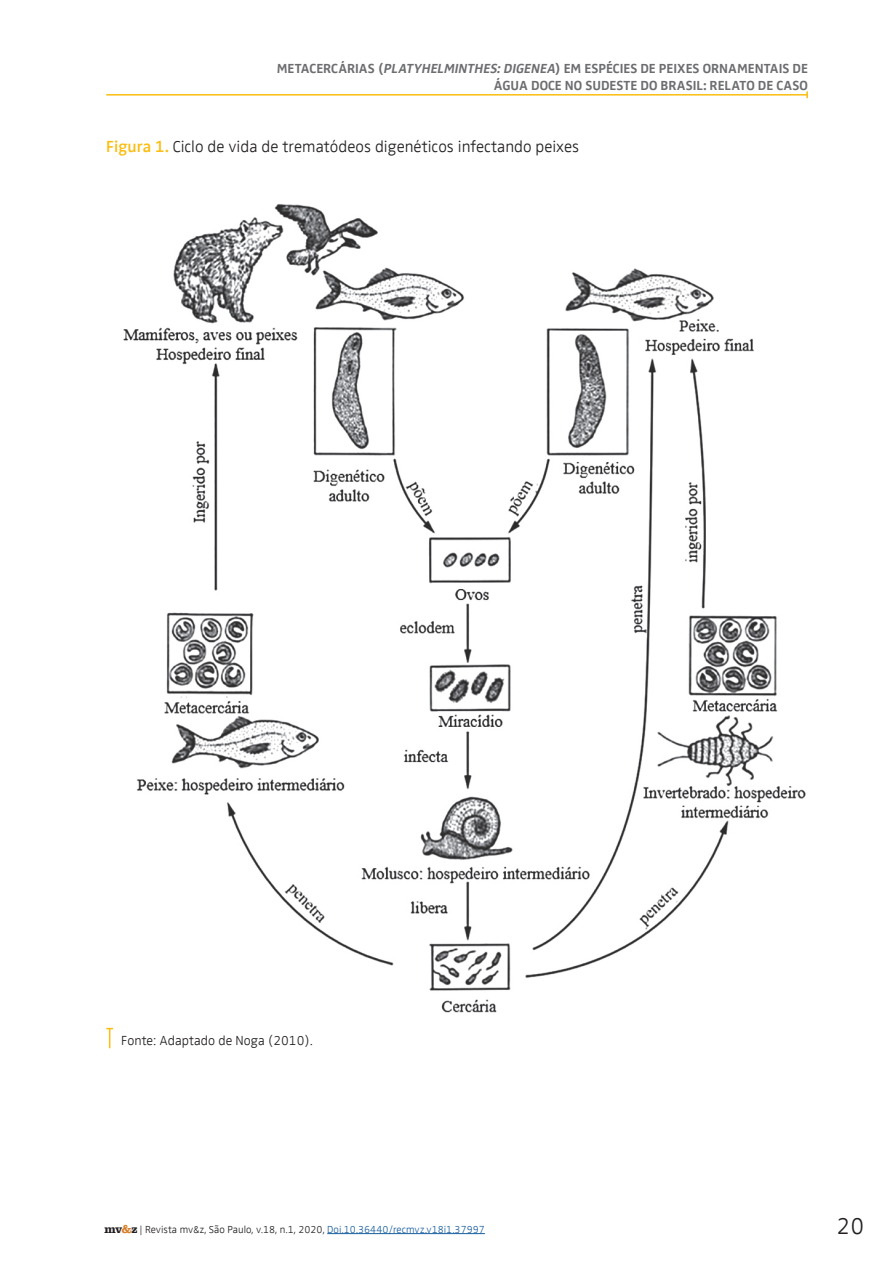
<style>
.page{position:relative;width:893px;height:1263px;background:#fff}
.page>*{position:absolute;margin:0;border:0;box-sizing:border-box;transform-origin:0 0}
.t1{font:24px "Zwo Web Pro Light W04 Regular";color:#231f20}
.t2{font:16.5px "Zwo Web Pro Light W04 Regular";color:#231f20}
.t3{font:13.5px/16.2px "Zwo Web Pro Bold W04 Regular";color:#6c6d70;text-align:right}
.t4{font:13.5px "Zwo Web Pro Light W04 Regular";color:#231f20}
.t5{font:10.5px "Zwo Web Pro Light W04 Regular";color:#231f20}
.s1{font-style:italic}
.s2{font-family:"Zwo Web Pro Semibold W04 Rg";color:#fabd10}
.s3{font-family:"Clarendon LT Std";font-weight:700;font-size:12px}
.s4{font-family:"Clarendon LT Std";font-weight:700;font-size:12px;color:#d87d28}
.s5{color:#175d9e}
</style>
<div class="page">
<img style="left:123px;top:204px;width:683px;height:809px">
<svg style="left:106px;top:1028px;width:7px;height:20px"></svg>
<hr style="left:106px;top:94px;width:701px;height:2px;background:#fabd10">
<svg style="left:806px;top:91px;width:2px;height:7px"></svg>
<hr style="left:327px;top:1233px;width:158px;height:1px;background:#175d9e">
<p class="t3" style="left:277px;top:60px;width:533px">METACERCÁRIAS (<span class="s1">PLATYHELMINTHES:DIGENEA</span>) EM ESPÉCIES DE PEIXES ORNAMENTAIS DE<br>ÁGUA DOCE NO SUDESTE DO BRASIL: RELATO DE CASO</p>
<p class="t2" style="left:106px;top:134px;width:474px"><span class="s2">Figura 1.</span> Ciclo de vida de trematódeos digenéticos infectando peixes</p>
<p class="t4" style="left:121px;top:1030px;width:193px">Fonte: Adaptado de Noga (2010).</p>
<p class="t5" style="left:105px;top:1221px;width:382px"><span class="s3">mv</span><span class="s4">&amp;</span><span class="s3">z</span> | Revista mv&amp;z, São Paulo, v.18, n.1, 2020, <span class="s5">Doi.10.36440/recmvz.v18i1.37997</span></p>
<h1 class="t1" style="left:837px;top:1207px;width:29px">20</h1>
</div>
